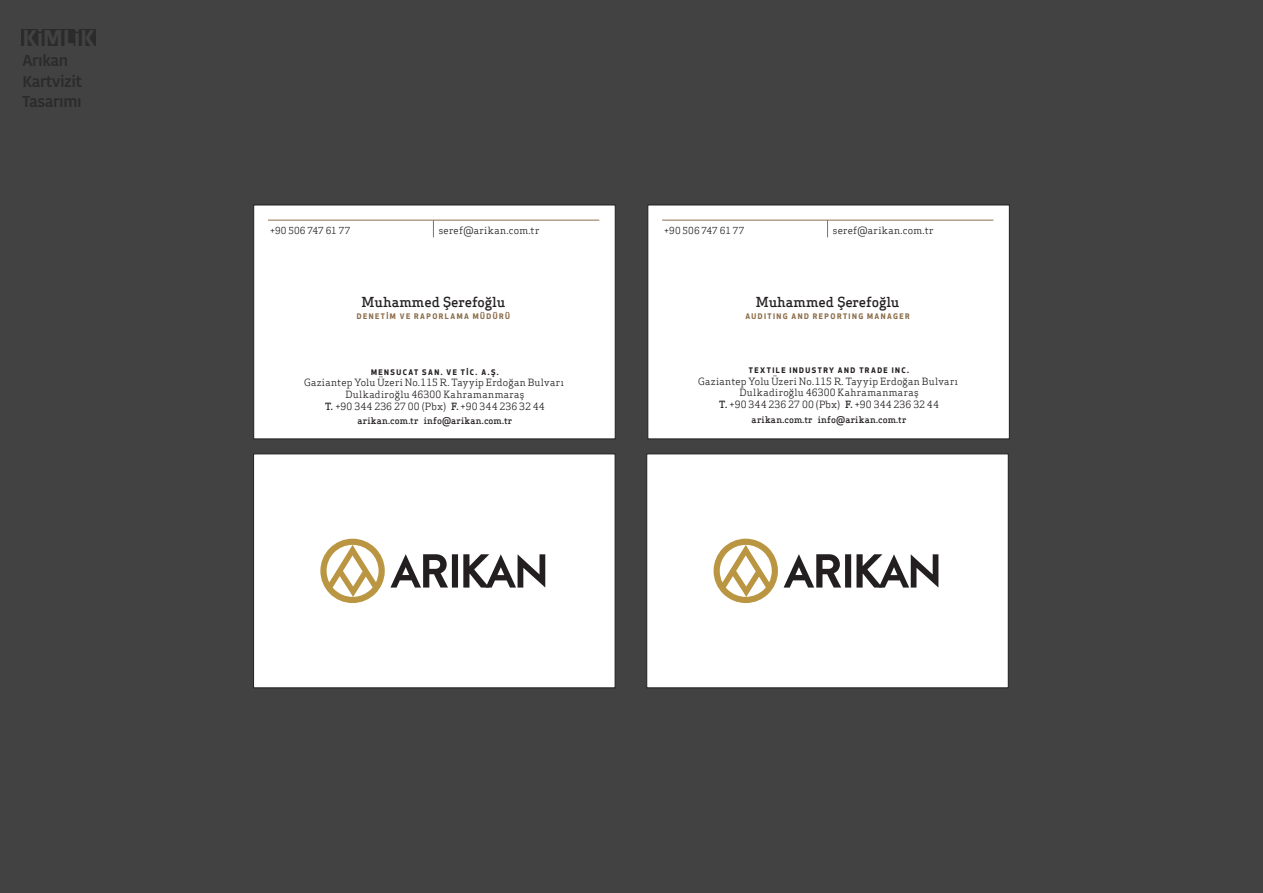
<style>
.page{position:relative;width:1263px;height:893px;background:#424242}
.page>*{position:absolute;margin:0;border:0;box-sizing:border-box;transform-origin:0 0}
.t1{font:700 22.65px "Kohinoor Devanagari";letter-spacing:-.02em;color:#424242}
.t2{font:500 15.75px/20.2px "Kohinoor Devanagari";letter-spacing:-.02em;color:#2b2b2b}
.t3{font:500 13.5px "Apex Serif";color:#231f20}
.t4{font:9.75px/11.7px "Apex Serif";letter-spacing:.02em;color:#231f20;text-align:center}
.t5{font:9.45px "Apex Serif";color:#231f20}
.t6{font:500 9px "Apex Serif";letter-spacing:.025em;color:#231f20}
.t7{font:700 7.5px "Apex New";letter-spacing:.195em;color:#8d6f4c}
.t8{font:700 7.5px "Apex New";letter-spacing:.195em;color:#231f20}
.s1{font-weight:500}
</style>
<div class="page">
<div style="left:253px;top:205px;width:362px;height:234px;background:#fff"></div>
<hr style="left:268px;top:220px;width:331px;height:1px;background:#8d6f4c">
<svg style="left:433px;top:220px;width:1px;height:17px"></svg>
<div style="left:253px;top:454px;width:362px;height:234px;background:#fff"></div>
<svg style="left:320px;top:539px;width:225px;height:64px"></svg>
<div style="left:646px;top:454px;width:362px;height:234px;background:#fff"></div>
<svg style="left:713px;top:539px;width:65px;height:64px"></svg>
<svg style="left:784px;top:554px;width:154px;height:34px"></svg>
<div style="left:648px;top:205px;width:361px;height:234px;background:#fff"></div>
<hr style="left:662px;top:220px;width:331px;height:1px;background:#8d6f4c">
<svg style="left:827px;top:220px;width:1px;height:17px"></svg>
<div style="left:21px;top:29px;width:75px;height:17px;background:#2b2b2b"></div>
<h1 class="t1" style="left:22px;top:25px;width:74px">KiMLiK</h1>
<h2 class="t2" style="left:22px;top:51px;width:61px">Arıkan<br>Kartvizit<br>Tasarımı</h2>
<p class="t5" style="left:270px;top:225px;width:82px">+90 506 747 61 77</p>
<p class="t4" style="left:439px;top:225px;width:102px">seref@arikan.com.tr</p>
<p class="t5" style="left:664px;top:225px;width:82px">+90 506 747 61 77</p>
<p class="t4" style="left:833px;top:225px;width:102px">seref@arikan.com.tr</p>
<h3 class="t3" style="left:362px;top:294px;width:145px">Muhammed Şerefoğlu</h3>
<p class="t7" style="left:357px;top:310px;width:155px">DENETİM VE RAPORLAMA MÜDÜRÜ</p>
<h3 class="t3" style="left:756px;top:294px;width:145px">Muhammed Şerefoğlu</h3>
<p class="t7" style="left:745px;top:310px;width:166px">AUDITING AND REPORTING MANAGER</p>
<p class="t8" style="left:371px;top:366px;width:129px">MENSUCAT SAN. VE TİC. A.Ş.</p>
<p class="t4" style="left:304px;top:377px;width:261px">Gaziantep Yolu Üzeri No.115 R. Tayyip Erdoğan Bulvarı<br>Dulkadiroğlu 46300 Kahramanmaraş<br><span class="s1">T.</span> +90 344 236 27 00 (Pbx) <span class="s1">F.</span> +90 344 236 32 44</p>
<p class="t6" style="left:357px;top:415px;width:156px">arikan.com.tr info@arikan.com.tr</p>
<p class="t8" style="left:749px;top:365px;width:162px">TEXTILE INDUSTRY AND TRADE INC.</p>
<p class="t4" style="left:698px;top:375px;width:261px">Gaziantep Yolu Üzeri No.115 R. Tayyip Erdoğan Bulvarı<br>Dulkadiroğlu 46300 Kahramanmaraş<br><span class="s1">T.</span> +90 344 236 27 00 (Pbx) <span class="s1">F.</span> +90 344 236 32 44</p>
<p class="t6" style="left:752px;top:414px;width:156px">arikan.com.tr info@arikan.com.tr</p>
</div>
